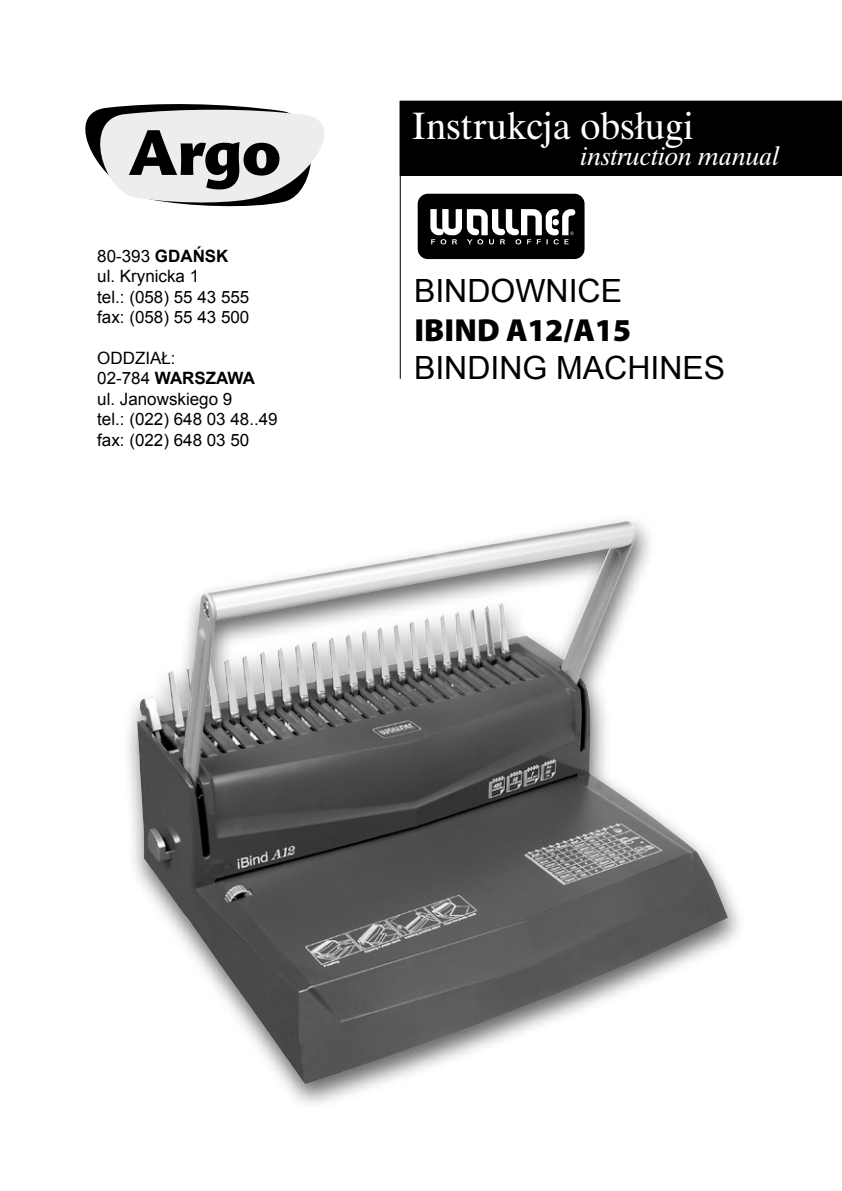
<style>
.page{position:relative;width:842px;height:1191px;background:#fff}
.page>*{position:absolute;margin:0;border:0;box-sizing:border-box;transform-origin:0 0}
.t1{font:38px "Time Ibis EE";color:#fff}
.t2{font:32px "Arial";color:#000}
.t3{font:900 32px "Myriad Pro";color:#000}
.t4{font:italic 26px "Time Ibis EE";color:#fff}
.t5{font:17px/20.4px "Arial";color:#000}
.s1{font-weight:700}
</style>
<div class="page">
<svg style="left:85px;top:104px;width:239px;height:103px"></svg>
<div style="left:401px;top:101px;width:441px;height:75px;background:#000"></div>
<hr style="left:400px;top:101px;width:1px;height:278px;background:#000">
<div style="left:418px;top:194px;width:166px;height:65px;background:#000;border-radius:10px"></div>
<svg style="left:430px;top:209px;width:145px;height:35px"></svg>
<div style="left:120px;top:512px;width:626px;height:599px;background:#000;opacity:.6"></div>
<img style="left:137px;top:520px;width:591px;height:564px">
<p class="t5" style="left:97px;top:246px;width:154px">80-393 <span class="s1">GDAŃSK </span>ul. Krynicka 1<br>tel.: (058) 55 43 555 fax: (058) 55 43 500</p>
<p class="t5" style="left:97px;top:348px;width:182px">ODDZIAŁ:<br>02-784 <span class="s1">WARSZAWA<br></span>ul. Janowskiego 9<br>tel.: (022) 648 03 48..49 fax: (022) 648 03 50</p>
<h1 class="t1" style="left:412px;top:102px;width:283px">Instrukcja obsługi</h1>
<h3 class="t4" style="left:581px;top:140px;width:200px">instruction manual</h3>
<h2 class="t2" style="left:414px;top:270px;width:209px">BindownicE</h2>
<h2 class="t3" style="left:414px;top:312px;width:218px">ibind A12/A15</h2>
<h2 class="t2" style="left:414px;top:347px;width:313px">BINDING MACHINEs</h2>
</div>
